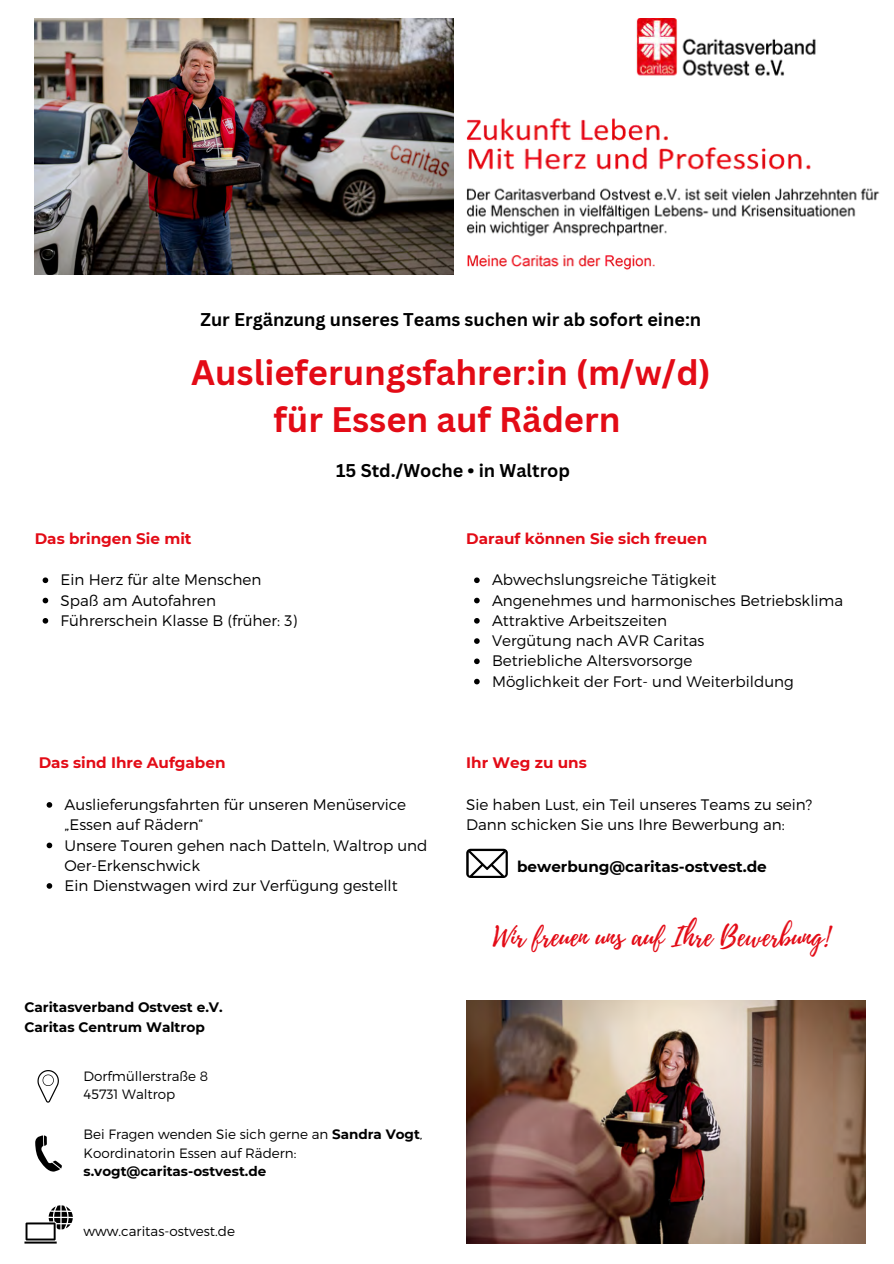
<style>
.page{position:relative;width:894px;height:1264px;background:#fff}
.page>*{position:absolute;margin:0;border:0;box-sizing:border-box;transform-origin:0 0}
.t1{font:700 34.5px "Canva Sans";color:#e30b16}
.t2{font:27px "Playlist Script";color:#e30b16}
.t3{font:700 18px "Canva Sans";color:#000}
.t4{font:300 15.15px/20.2px "Montserrat";color:#000}
.t5{font:700 15.15px "Montserrat";color:#e30b16}
.t6{font:700 15.15px "Montserrat";color:#000}
.t7{font:700 13.65px "Montserrat";color:#000}
.t8{font:300 13.5px/19.2px "Montserrat";color:#000}
.t9{font:700 13.5px "Montserrat";color:#000}
.s1{font-weight:700}
</style>
<div class="page">
<img style="left:466px;top:19px;width:414px;height:251px">
<svg style="left:37px;top:1070px;width:22px;height:32px"></svg>
<svg style="left:24px;top:1205px;width:49px;height:38px"></svg>
<svg style="left:466px;top:848px;width:41px;height:30px"></svg>
<svg style="left:35px;top:1135px;width:27px;height:37px"></svg>
<img style="left:35px;top:19px;width:418px;height:255px">
<img style="left:466px;top:1000px;width:399px;height:243px">
<svg style="left:47px;top:802px;width:5px;height:5px"></svg>
<svg style="left:47px;top:842px;width:5px;height:6px"></svg>
<svg style="left:47px;top:883px;width:5px;height:5px"></svg>
<svg style="left:43px;top:577px;width:5px;height:6px"></svg>
<svg style="left:43px;top:597px;width:5px;height:6px"></svg>
<svg style="left:43px;top:618px;width:5px;height:5px"></svg>
<svg style="left:474px;top:577px;width:5px;height:6px"></svg>
<svg style="left:474px;top:597px;width:5px;height:6px"></svg>
<svg style="left:474px;top:618px;width:5px;height:5px"></svg>
<svg style="left:474px;top:638px;width:5px;height:6px"></svg>
<svg style="left:474px;top:658px;width:5px;height:6px"></svg>
<svg style="left:474px;top:678px;width:5px;height:6px"></svg>
<p class="t3" style="left:200px;top:306px;width:502px">Zur Ergänzung unseres Teams suchen wir ab sofort eine:n</p>
<p class="t1" style="left:191px;top:348px;width:521px">Auslieferungsfahrer:in (m/w/d)</p>
<p class="t1" style="left:273px;top:395px;width:348px">für Essen auf Rädern</p>
<p class="t5" style="left:35px;top:529px;width:158px">Das bringen Sie mit</p>
<p class="t4" style="left:61px;top:569px;width:202px">Ein Herz für alte Menschen</p>
<p class="t4" style="left:61px;top:589px;width:157px">Spaß am Autofahren</p>
<p class="t4" style="left:61px;top:609px;width:238px">Führerschein Klasse B (früher: 3)</p>
<p class="t3" style="left:336px;top:458px;width:235px">15 Std./Woche • in Waltrop</p>
<p class="t5" style="left:466px;top:529px;width:242px">Darauf können Sie sich freuen</p>
<p class="t4" style="left:492px;top:569px;width:226px">Abwechslungsreiche Tätigkeit</p>
<p class="t4" style="left:492px;top:589px;width:352px">Angenehmes und harmonisches Betriebsklima</p>
<p class="t4" style="left:492px;top:609px;width:177px">Attraktive Arbeitszeiten</p>
<p class="t4" style="left:492px;top:630px;width:214px">Vergütung nach AVR Caritas</p>
<p class="t4" style="left:492px;top:650px;width:202px">Betriebliche Altersvorsorge</p>
<p class="t4" style="left:492px;top:670px;width:303px">Möglichkeit der Fort- und Weiterbildung</p>
<p class="t5" style="left:39px;top:753px;width:188px">Das sind Ihre Aufgaben</p>
<p class="t4" style="left:65px;top:793px;width:343px">Auslieferungsfahrten für unseren Menüservice „Essen auf Rädern“</p>
<p class="t4" style="left:65px;top:834px;width:364px">Unsere Touren gehen nach Datteln, Waltrop und<br>Oer-Erkenschwick</p>
<p class="t4" style="left:65px;top:874px;width:334px">Ein Dienstwagen wird zur Verfügung gestellt</p>
<p class="t7" style="left:24px;top:999px;width:200px">Caritasverband Ostvest e.V.</p>
<p class="t7" style="left:24px;top:1018px;width:182px">Caritas Centrum Waltrop</p>
<p class="t8" style="left:84px;top:1066px;width:126px">Dorfmüllerstraße 8</p>
<p class="t8" style="left:84px;top:1084px;width:93px">45731 Waltrop</p>
<p class="t8" style="left:84px;top:1123px;width:340px">Bei Fragen wenden Sie sich gerne an <span class="s1">Sandra Vogt</span>,<br>Koordinatorin Essen auf Rädern:</p>
<p class="t9" style="left:84px;top:1162px;width:184px">s.vogt@caritas-ostvest.de</p>
<p class="t8" style="left:84px;top:1221px;width:153px">www.caritas-ostvest.de</p>
<p class="t5" style="left:466px;top:753px;width:122px">Ihr Weg zu uns</p>
<p class="t4" style="left:466px;top:793px;width:347px">Sie haben Lust, ein Teil unseres Teams zu sein?</p>
<p class="t4" style="left:466px;top:814px;width:320px">Dann schicken Sie uns Ihre Bewerbung an:</p>
<p class="t6" style="left:517px;top:857px;width:251px">bewerbung@caritas-ostvest.de</p>
<p class="t2" style="left:492px;top:917px;width:338px">Wir freuen uns auf Ihre Bewerbung!</p>
</div>
